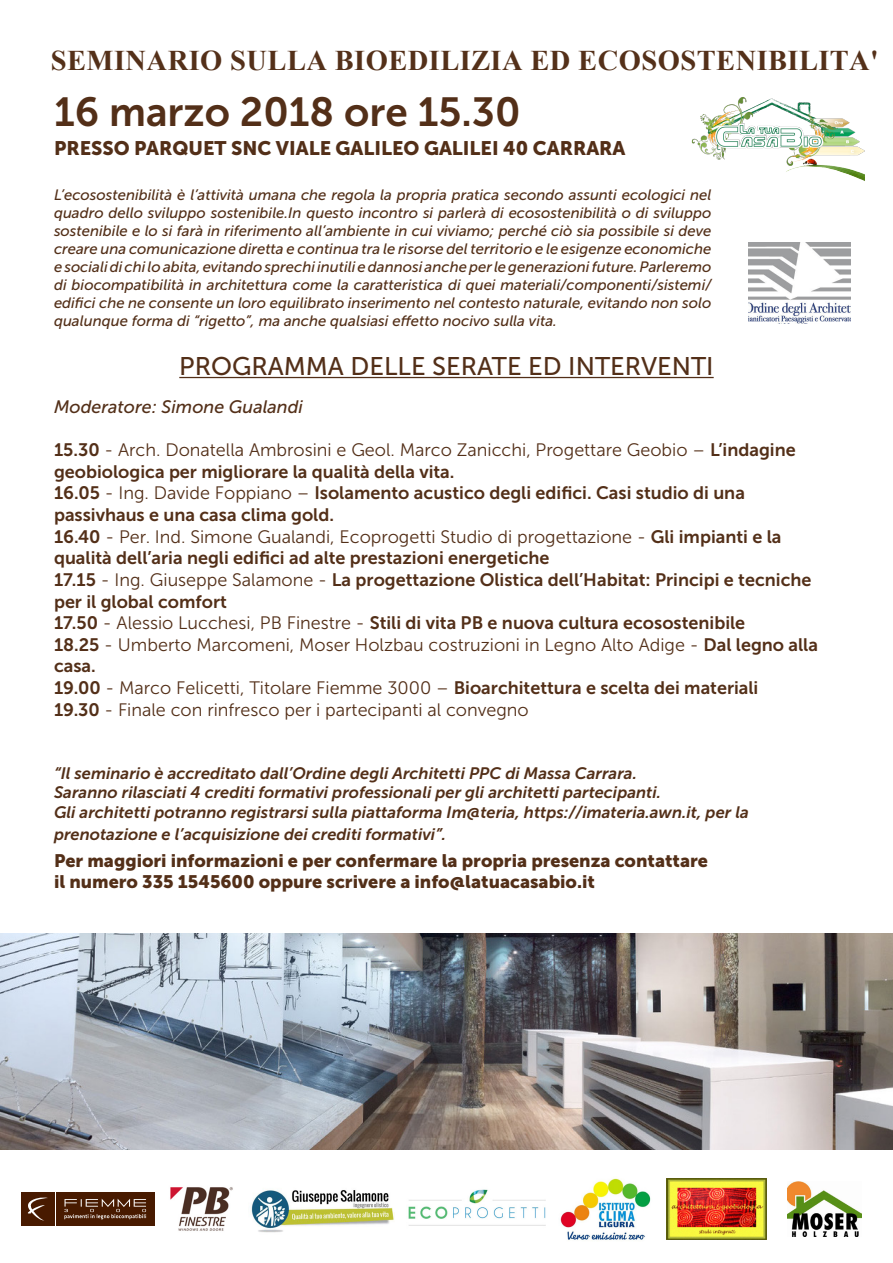
<style>
.page{position:relative;width:893px;height:1263px;background:#fff}
.page>*{position:absolute;margin:0;border:0;box-sizing:border-box;transform-origin:0 0}
.t1{font:40.5px "Museo Sans 700";color:#532f18}
.t2{font:700 28.5px "Times New Roman";color:#543019}
.t3{font:25.5px "Museo Sans 500";color:#532f18}
.t4{font:19.5px "Museo Sans 900";color:#532f18}
.t5{font:18px/21.6px "Museo Sans 700";color:#532f18}
.t6{font:18px/21.6px "Museo Sans 300";color:#532f18}
.t7{font:18px "Museo Sans 900";color:#532f18}
.t8{font:italic 18px "Museo Sans 500";color:#532f18}
.t9{font:italic 16.5px/21.6px "Museo Sans 700";color:#532f18}
.t10{font:italic 15px/18px "Museo Sans 500";color:#532f18;text-align:justify}
.s1{font-family:"Museo Sans 700"}
.s2{font-family:"Museo Sans 300"}
</style>
<div class="page">
<img style="left:0;top:933px;width:893px;height:216px">
<hr style="left:179px;top:377px;width:535px;height:1px;background:#532f18">
<div style="left:56px;top:1192px;width:98px;height:34px;background:#481a00"></div>
<svg style="left:64px;top:1198px;width:82px;height:21px"></svg>
<div style="left:21px;top:1192px;width:34px;height:34px;background:#481a00"></div>
<svg style="left:28px;top:1197px;width:20px;height:24px"></svg>
<img style="left:170px;top:1187px;width:63px;height:44px">
<img style="left:251px;top:1190px;width:143px;height:43px">
<img style="left:408px;top:1189px;width:138px;height:37px">
<img style="left:560px;top:1178px;width:91px;height:62px">
<img style="left:666px;top:1179px;width:100px;height:60px">
<img style="left:749px;top:242px;width:101px;height:82px">
<img style="left:788px;top:1181px;width:73px;height:55px">
<img style="left:691px;top:97px;width:174px;height:84px">
<h2 class="t2" style="left:51px;top:45px;width:829px">SEMINARIO SULLA BIOEDILIZIA ED ECOSOSTENIBILITA'</h2>
<p class="t1" style="left:54px;top:89px;width:468px">16 marzo 2018 ore 15.30</p>
<p class="t4" style="left:54px;top:137px;width:573px">PRESSO PARQUET SNC VIALE GALILEO GALILEI 40 CARRARA</p>
<p class="t10" style="left:54px;top:186px;width:659px">L’ecosostenibilità è l’attività umana che regola la propria pratica secondo assunti ecologici nel quadro dello sviluppo sostenibile.In questo incontro si parlerà di ecosostenibilità o di sviluppo sostenibile e lo si farà in riferimento all’ambiente in cui viviamo; perché ciò sia possibile si deve creare una comunicazione diretta e continua tra le risorse del territorio e le esigenze economiche e socialidi chi loabita, evitandosprechi inutili edannosi ancheperlegenerazionifuture.Parleremo di biocompatibilità in architettura come la caratteristica di quei materiali/componenti/sistemi/ edifici che ne consente un loro equilibrato inserimento nel contesto naturale, evitando non solo qualunque forma di “rigetto”, ma anche qualsiasi effetto nocivo sulla vita.</p>
<p class="t3" style="left:179px;top:352px;width:536px">PROGRAMMA DELLE SERATE ED INTERVENTI</p>
<p class="t8" style="left:54px;top:397px;width:251px">Moderatore: Simone Gualandi</p>
<p class="t6" style="left:54px;top:439px;width:743px"><span class="s1">15.30</span> - Arch. Donatella Ambrosini e Geol. Marco Zanicchi, Progettare Geobio – <span class="s1">L’indagine geobiologica per migliorare la qualità della vita.</span></p>
<p class="t5" style="left:54px;top:482px;width:692px">16.05 <span class="s2">- Ing. Davide Foppiano –</span> Isolamento acustico degli edifici. Casi studio di una passivhaus e una casa clima gold.</p>
<p class="t5" style="left:54px;top:526px;width:729px">16.40 <span class="s2">- Per. Ind. Simone Gualandi, Ecoprogetti Studio di progettazione -</span> Gli impianti e la qualità dell’aria negli edifici ad alte prestazioni energetiche</p>
<p class="t5" style="left:54px;top:569px;width:759px">17.15 <span class="s2">- Ing. Giuseppe Salamone -</span> La progettazione Olistica dell’Habitat: Principi e tecniche per il global comfort</p>
<p class="t5" style="left:54px;top:612px;width:693px">17.50 <span class="s2">- Alessio Lucchesi, PB Finestre -</span> Stili di vita PB e nuova cultura ecosostenibile</p>
<p class="t6" style="left:54px;top:634px;width:765px"><span class="s1">18.25</span> - Umberto Marcomeni, Moser Holzbau costruzioni in Legno Alto Adige - <span class="s1">Dal legno alla casa.</span></p>
<p class="t5" style="left:54px;top:677px;width:706px">19.00 <span class="s2">- Marco Felicetti, Titolare Fiemme 3000 –</span> Bioarchitettura e scelta dei materiali</p>
<p class="t6" style="left:54px;top:699px;width:476px"><span class="s1">19.30</span> - Finale con rinfresco per i partecipanti al convegno</p>
<p class="t9" style="left:54px;top:762px;width:585px">“Il seminario è accreditato dall’Ordine degli Architetti PPC di Massa Carrara.</p>
<p class="t9" style="left:54px;top:782px;width:609px">Saranno rilasciati 4 crediti formativi professionali per gli architetti partecipanti.</p>
<p class="t9" style="left:54px;top:802px;width:696px">Gli architetti potranno registrarsi sulla piattaforma Im@teria, https://imateria.awn.it, per la prenotazione e l’acquisizione dei crediti formativi”.</p>
<p class="t7" style="left:54px;top:850px;width:655px">Per maggiori informazioni e per confermare la propria presenza contattare</p>
<p class="t7" style="left:54px;top:872px;width:542px">il numero 335 1545600 oppure scrivere a info@latuacasabio.it</p>
</div>
